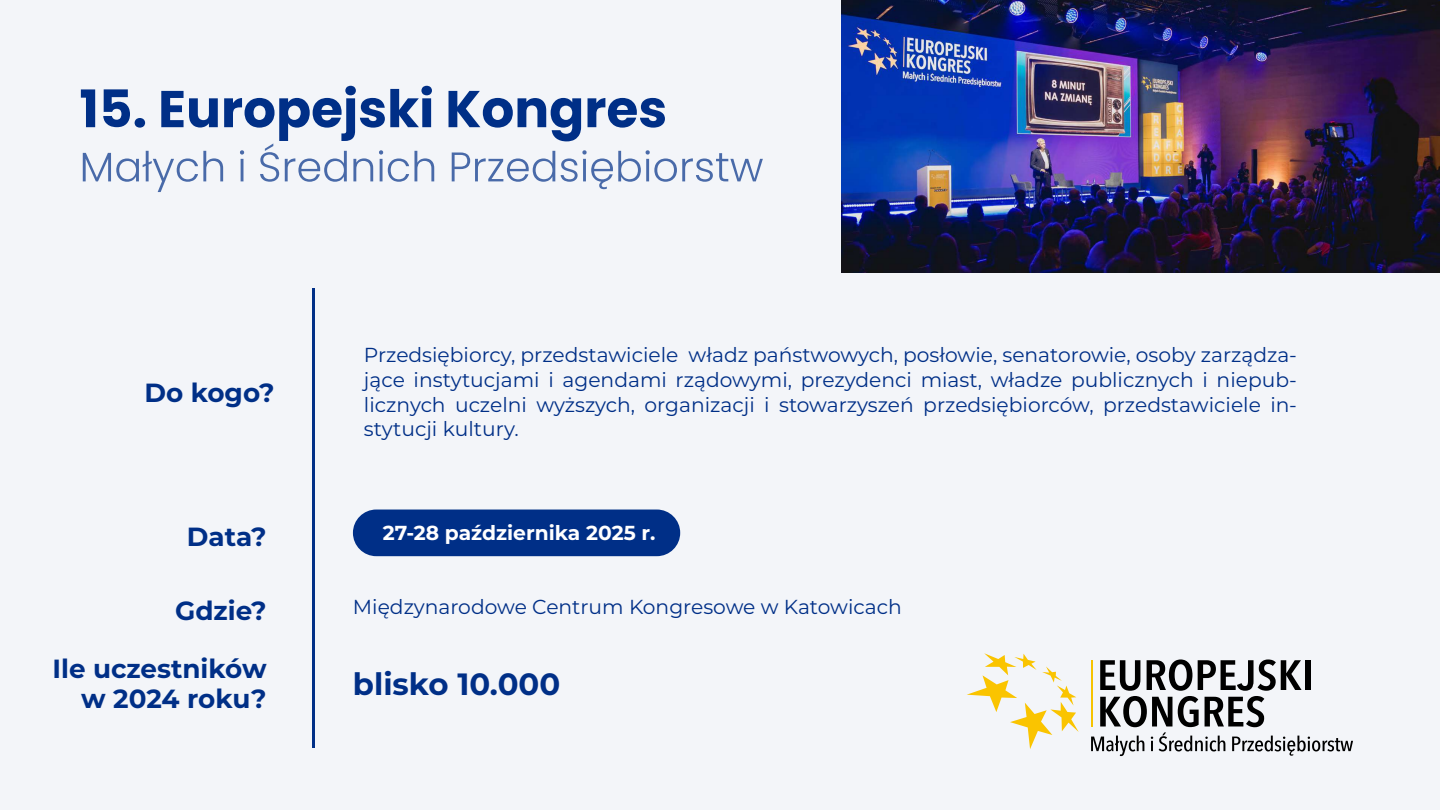
<style>
.page{position:relative;width:1440px;height:810px;background:#f3f5f9}
.page>*{position:absolute;margin:0;border:0;box-sizing:border-box;transform-origin:0 0}
.t1{font:700 51.75px "Poppins";color:#002f87}
.t2{font:700 30.75px "Montserrat";color:#002f87}
.t3{font:700 26.25px/30.8px "Montserrat";color:#002f87;text-align:right}
.t4{font:20.25px/24.8px "Montserrat";color:#002f87;text-align:justify}
.t5{font:700 20.25px "Montserrat";color:#fff}
</style>
<div class="page">
<img style="left:842px;top:0;width:598px;height:273px">
<svg style="left:83px;top:143px;width:680px;height:49px"></svg>
<svg style="left:967px;top:653px;width:112px;height:96px"></svg>
<svg style="left:1091px;top:659px;width:262px;height:97px"></svg>
<hr style="left:312px;top:289px;width:2px;height:459px;background:#002f87">
<div style="left:353px;top:510px;width:327px;height:46px;background:#002f87;border-radius:23px"></div>
<h1 class="t1" style="left:79px;top:79px;width:589px">15. Europejski Kongres</h1>
<p class="t3" style="left:144px;top:376px;width:132px">Do kogo?</p>
<p class="t4" style="left:364px;top:342px;width:934px">Przedsiębiorcy, przedstawiciele władz państwowych, posłowie, senatorowie, osoby zarządza&shy;jące instytucjami i agendami rządowymi, prezydenci miast, władze publicznych i niepub&shy;licznych uczelni wyższych, organizacji i stowarzyszeń przedsiębiorców, przedstawiciele in&shy;stytucji kultury.</p>
<p class="t3" style="left:187px;top:520px;width:81px">Data?</p>
<p class="t5" style="left:383px;top:518px;width:274px">27-28 października 2025 r.</p>
<p class="t3" style="left:175px;top:594px;width:93px">Gdzie?</p>
<p class="t4" style="left:353px;top:594px;width:550px">Międzynarodowe Centrum Kongresowe w Katowicach</p>
<p class="t3" style="left:52px;top:652px;width:216px">Ile uczestników w 2024 roku?</p>
<h2 class="t2" style="left:353px;top:662px;width:209px">blisko 10.000</h2>
</div>
